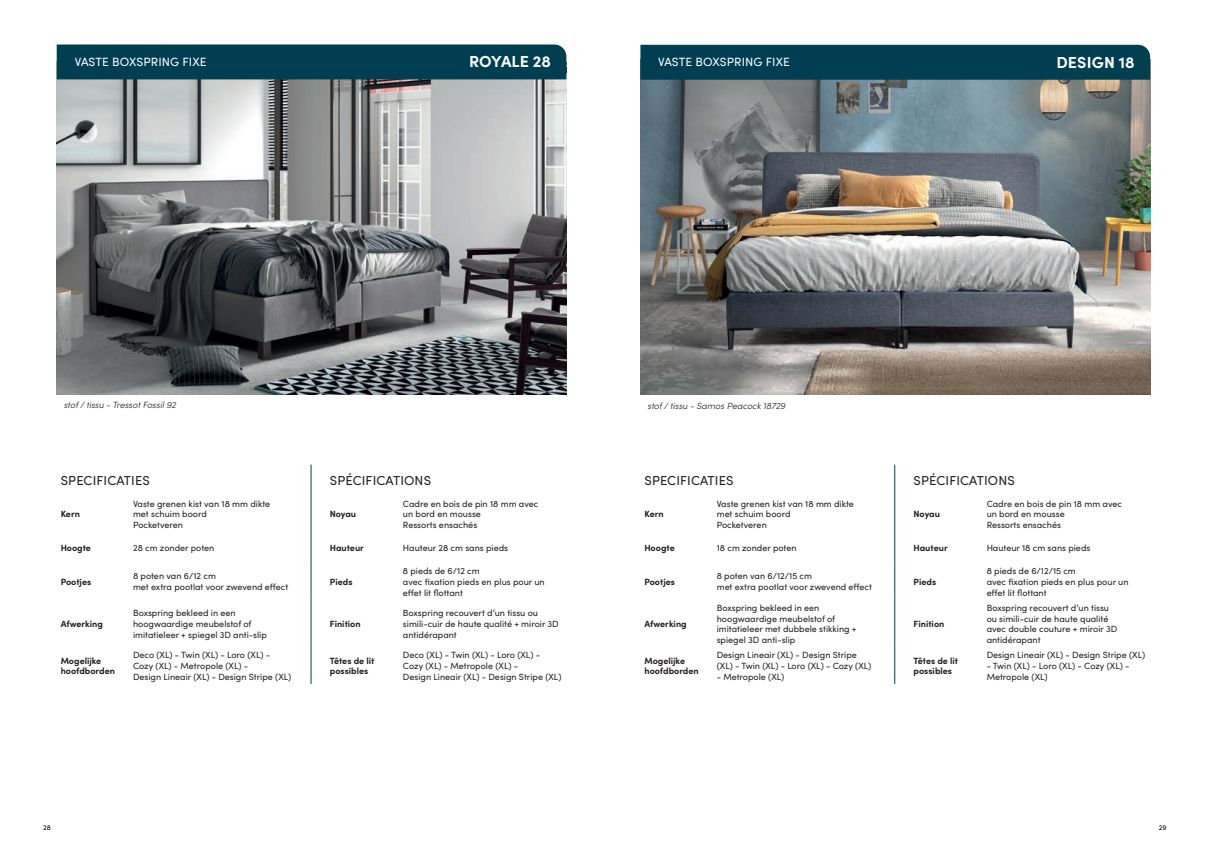
<style>
.page{position:relative;width:1208px;height:859px;background:#fff}
.page>*{position:absolute;margin:0;border:0;box-sizing:border-box;transform-origin:0 0}
.Titel_1{font:700 16px "Sofia Pro";letter-spacing:.01em;color:#fff}
.Titel_3{font:13px "Sofia Pro";letter-spacing:.01em;color:#231f20}
.Titel_4{font:12px "Sofia Pro";letter-spacing:.01em;color:#fff}
.Doorlopende_tekst{font:9px/10.8px "Sofia Pro";color:#231f20}
.Doorlopende_tekst-2{font:700 9px/10.8px "Sofia Pro";color:#231f20}
.t1{font:italic 300 9px "Sofia Pro";color:#231f20}
.t2{font:7px "Sofia Pro";color:#000}
</style>
<div class="page">
<img style="left:57px;top:79px;width:509px;height:315px">
<div style="left:57px;top:45px;width:509px;height:34px;background:#003e52"></div>
<hr style="left:310px;top:465px;width:1px;height:31px;background:#003e52">
<hr style="left:310px;top:496px;width:1px;height:36px;background:#003e52">
<hr style="left:310px;top:532px;width:1px;height:31px;background:#003e52">
<hr style="left:310px;top:563px;width:1px;height:37px;background:#003e52">
<hr style="left:310px;top:600px;width:1px;height:48px;background:#003e52">
<hr style="left:310px;top:648px;width:1px;height:36px;background:#003e52">
<img style="left:640px;top:80px;width:510px;height:314px">
<div style="left:640px;top:45px;width:510px;height:35px;background:#003e52"></div>
<hr style="left:894px;top:465px;width:1px;height:31px;background:#003e52">
<hr style="left:894px;top:496px;width:1px;height:36px;background:#003e52">
<hr style="left:894px;top:532px;width:1px;height:31px;background:#003e52">
<hr style="left:894px;top:563px;width:1px;height:37px;background:#003e52">
<hr style="left:894px;top:600px;width:1px;height:48px;background:#003e52">
<hr style="left:894px;top:648px;width:1px;height:36px;background:#003e52">
<p class="Titel_4" style="left:75px;top:53px;width:133px">VASTE BOXSPRING FIXE</p>
<p class="Titel_1" style="left:469px;top:49px;width:83px">ROYALE 28</p>
<p class="Titel_4" style="left:658px;top:54px;width:133px">VASTE BOXSPRING FIXE</p>
<p class="Titel_1" style="left:1056px;top:50px;width:80px">DESIGN 18</p>
<p class="t1" style="left:64px;top:399px;width:114px">stof / tissu - Tressot Fossil 92</p>
<p class="t1" style="left:648px;top:399px;width:139px">stof / tissu - Samos Peacock 18729</p>
<p class="Titel_3" style="left:61px;top:471px;width:91px">SPECIFICATIES</p>
<p class="Titel_3" style="left:330px;top:471px;width:103px">SPÉCIFICATIONS</p>
<p class="Doorlopende_tekst-2" style="left:61px;top:508px;width:21px">Kern</p>
<p class="Doorlopende_tekst" style="left:133px;top:497px;width:139px">Vaste grenen kist van 18 mm dikte met schuim boord</p>
<p class="Doorlopende_tekst" style="left:133px;top:519px;width:52px">Pocketveren</p>
<p class="Doorlopende_tekst-2" style="left:330px;top:508px;width:28px">Noyau</p>
<p class="Doorlopende_tekst" style="left:403px;top:497px;width:137px">Cadre en bois de pin 18 mm avec un bord en mousse</p>
<p class="Doorlopende_tekst" style="left:403px;top:519px;width:76px">Ressorts ensachés</p>
<p class="Titel_3" style="left:644px;top:471px;width:91px">SPECIFICATIES</p>
<p class="Titel_3" style="left:913px;top:471px;width:103px">SPÉCIFICATIONS</p>
<p class="Doorlopende_tekst-2" style="left:644px;top:508px;width:21px">Kern</p>
<p class="Doorlopende_tekst" style="left:716px;top:497px;width:139px">Vaste grenen kist van 18 mm dikte met schuim boord</p>
<p class="Doorlopende_tekst" style="left:716px;top:519px;width:52px">Pocketveren</p>
<p class="Doorlopende_tekst-2" style="left:913px;top:508px;width:28px">Noyau</p>
<p class="Doorlopende_tekst" style="left:986px;top:497px;width:137px">Cadre en bois de pin 18 mm avec un bord en mousse</p>
<p class="Doorlopende_tekst" style="left:986px;top:519px;width:76px">Ressorts ensachés</p>
<p class="Doorlopende_tekst-2" style="left:61px;top:542px;width:32px">Hoogte</p>
<p class="Doorlopende_tekst" style="left:133px;top:542px;width:83px">28 cm zonder poten</p>
<p class="Doorlopende_tekst-2" style="left:330px;top:542px;width:36px">Hauteur</p>
<p class="Doorlopende_tekst" style="left:403px;top:542px;width:107px">Hauteur 28 cm sans pieds</p>
<p class="Doorlopende_tekst-2" style="left:61px;top:575px;width:32px">Pootjes</p>
<p class="Doorlopende_tekst" style="left:403px;top:565px;width:78px">8 pieds de 6/12 cm</p>
<p class="Doorlopende_tekst" style="left:403px;top:576px;width:143px">avec fixation pieds en plus pour un effet lit flottant</p>
<p class="Doorlopende_tekst" style="left:133px;top:570px;width:84px">8 poten van 6/12 cm</p>
<p class="Doorlopende_tekst" style="left:133px;top:581px;width:157px">met extra pootlat voor zwevend effect</p>
<p class="Doorlopende_tekst-2" style="left:330px;top:575px;width:24px">Pieds</p>
<p class="Doorlopende_tekst-2" style="left:644px;top:542px;width:32px">Hoogte</p>
<p class="Doorlopende_tekst" style="left:716px;top:542px;width:81px">18 cm zonder poten</p>
<p class="Doorlopende_tekst-2" style="left:913px;top:542px;width:36px">Hauteur</p>
<p class="Doorlopende_tekst" style="left:986px;top:542px;width:105px">Hauteur 18 cm sans pieds</p>
<p class="Doorlopende_tekst-2" style="left:644px;top:575px;width:32px">Pootjes</p>
<p class="Doorlopende_tekst" style="left:986px;top:565px;width:91px">8 pieds de 6/12/15 cm</p>
<p class="Doorlopende_tekst" style="left:986px;top:576px;width:143px">avec fixation pieds en plus pour un effet lit flottant</p>
<p class="Doorlopende_tekst" style="left:716px;top:570px;width:97px">8 poten van 6/12/15 cm</p>
<p class="Doorlopende_tekst" style="left:716px;top:581px;width:157px">met extra pootlat voor zwevend effect</p>
<p class="Doorlopende_tekst-2" style="left:913px;top:575px;width:24px">Pieds</p>
<p class="Doorlopende_tekst-2" style="left:61px;top:618px;width:44px">Afwerking</p>
<p class="Doorlopende_tekst" style="left:133px;top:607px;width:135px">Boxspring bekleed in een hoogwaardige meubelstof of imitatieleer + spiegel 3D anti-slip</p>
<p class="Doorlopende_tekst-2" style="left:330px;top:618px;width:32px">Finition</p>
<p class="Doorlopende_tekst" style="left:403px;top:607px;width:157px">Boxspring recouvert d’un tissu ou simili-cuir de haute qualité + miroir 3D antidérapant</p>
<p class="Doorlopende_tekst-2" style="left:61px;top:654px;width:56px">Mogelijke hoofdborden</p>
<p class="Doorlopende_tekst" style="left:133px;top:649px;width:160px">Deco (XL) - Twin (XL) - Loro (XL) -<br>Cozy (XL) - Metropole (XL) -<br>Design Lineair (XL) - Design Stripe (XL)</p>
<p class="Doorlopende_tekst-2" style="left:330px;top:654px;width:46px">Têtes de lit possibles</p>
<p class="Doorlopende_tekst" style="left:403px;top:649px;width:160px">Deco (XL) - Twin (XL) - Loro (XL) -<br>Cozy (XL) - Metropole (XL) -<br>Design Lineair (XL) - Design Stripe (XL)</p>
<p class="Doorlopende_tekst-2" style="left:644px;top:618px;width:44px">Afwerking</p>
<p class="Doorlopende_tekst" style="left:716px;top:602px;width:141px">Boxspring bekleed in een hoogwaardige meubelstof of imitatieleer met dubbele stikking + spiegel 3D anti-slip</p>
<p class="Doorlopende_tekst-2" style="left:913px;top:618px;width:32px">Finition</p>
<p class="Doorlopende_tekst" style="left:986px;top:602px;width:132px">Boxspring recouvert d’un tissu ou simili-cuir de haute qualité avec double couture + miroir 3D antidérapant</p>
<p class="Doorlopende_tekst-2" style="left:644px;top:654px;width:56px">Mogelijke hoofdborden</p>
<p class="Doorlopende_tekst" style="left:716px;top:649px;width:156px">Design Lineair (XL) - Design Stripe (XL) - Twin (XL) - Loro (XL) - Cozy (XL)</p>
<p class="Doorlopende_tekst" style="left:716px;top:671px;width:69px">- Metropole (XL)</p>
<p class="Doorlopende_tekst-2" style="left:913px;top:654px;width:46px">Têtes de lit possibles</p>
<p class="Doorlopende_tekst" style="left:986px;top:649px;width:160px">Design Lineair (XL) - Design Stripe (XL)</p>
<p class="Doorlopende_tekst" style="left:986px;top:660px;width:144px">- Twin (XL) - Loro (XL) - Cozy (XL) -<br>Metropole (XL)</p>
<p class="t2" style="left:43px;top:822px;width:9px">28</p>
<p class="t2" style="left:1158px;top:822px;width:9px">29</p>
</div>
